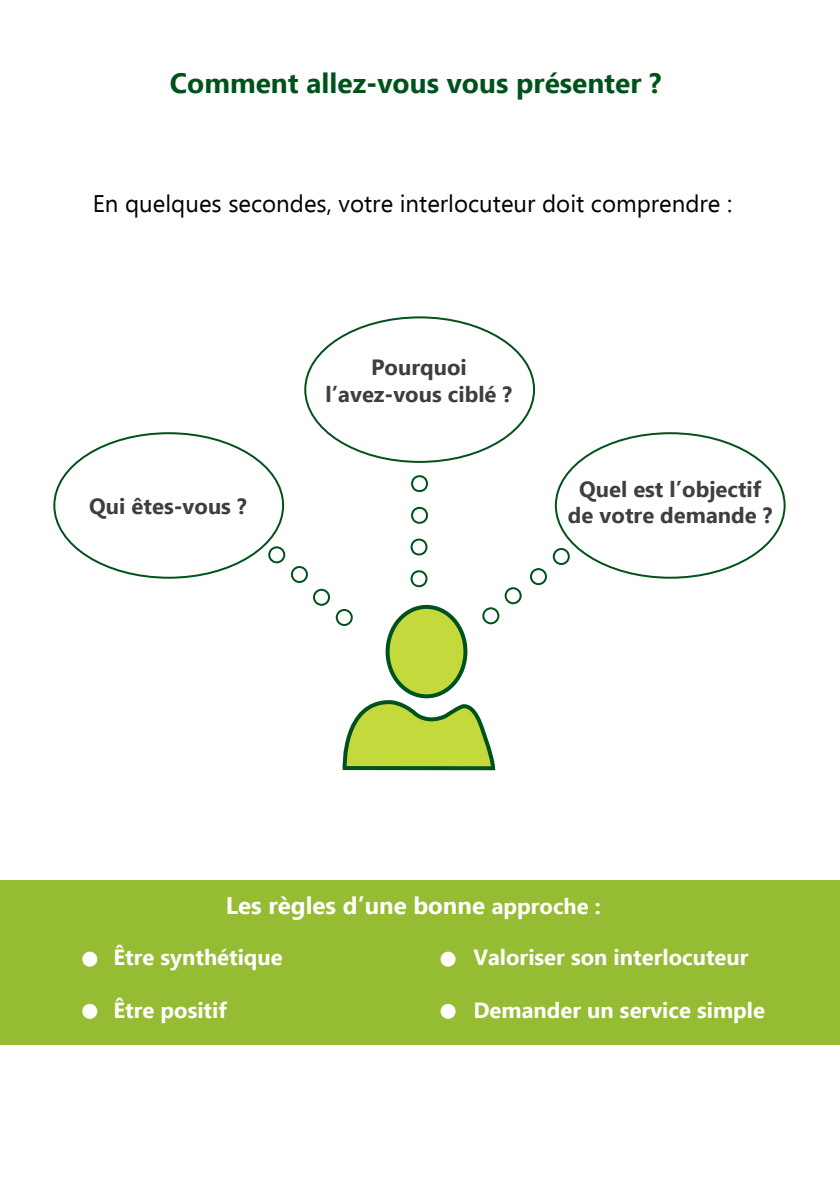
<style>
.page{position:relative;width:840px;height:1191px;background:#fff}
.page>*{position:absolute;margin:0;border:0;box-sizing:border-box;transform-origin:0 0}
.t1{font:700 28px "Ebrima";color:#00521c}
.t2{font:24px "Ebrima";color:#000}
.t3{font:700 24px "Ebrima";color:#fff}
.t4{font:700 22px "Ebrima";color:#fff}
.t5{font:700 22px/26.4px "Ebrima";color:#3e3e3f;text-align:center}
.s1{font-size:22px}
</style>
<div class="page">
<svg style="left:342px;top:700px;width:154px;height:71px"></svg>
<div style="left:387px;top:607px;width:78px;height:89px;background:#c4d93b;border-radius:50%"></div>
<div style="left:385px;top:605px;width:82px;height:93px;border:4px solid #00521c;border-radius:50%"></div>
<div style="left:268px;top:546px;width:17px;height:17px;border:2px solid #00521c;border-radius:50%"></div>
<div style="left:482px;top:607px;width:17px;height:17px;border:2px solid #00521c;border-radius:50%"></div>
<div style="left:290px;top:565px;width:18px;height:18px;border:2px solid #00521c;border-radius:50%"></div>
<div style="left:504px;top:587px;width:17px;height:17px;border:2px solid #00521c;border-radius:50%"></div>
<svg style="left:411px;top:506px;width:17px;height:18px"></svg>
<svg style="left:411px;top:475px;width:17px;height:17px"></svg>
<div style="left:312px;top:588px;width:18px;height:18px;border:2px solid #00521c;border-radius:50%"></div>
<div style="left:529px;top:568px;width:18px;height:17px;border:2px solid #00521c;border-radius:50%"></div>
<svg style="left:410px;top:538px;width:18px;height:17px"></svg>
<div style="left:335px;top:608px;width:18px;height:18px;border:2px solid #00521c;border-radius:50%"></div>
<div style="left:552px;top:548px;width:17px;height:17px;border:2px solid #00521c;border-radius:50%"></div>
<svg style="left:410px;top:570px;width:18px;height:17px"></svg>
<div style="left:0;top:880px;width:839px;height:164px;background:#96bc33"></div>
<div style="left:82px;top:951px;width:15px;height:15px;background:#fff;border-radius:50%"></div>
<div style="left:440px;top:951px;width:15px;height:15px;background:#fff;border-radius:50%"></div>
<div style="left:440px;top:1003px;width:15px;height:15px;background:#fff;border-radius:50%"></div>
<div style="left:82px;top:1003px;width:15px;height:15px;background:#fff;border-radius:50%"></div>
<p class="t1" style="left:170px;top:62px;width:493px">Comment allez-vous vous présenter ?</p>
<p class="t2" style="left:93px;top:186px;width:640px">En quelques secondes, votre interlocuteur doit comprendre :</p>
<p class="t5" style="left:89px;top:494px;width:159px">Qui êtes-vous ?</p>
<p class="t5" style="left:325px;top:355px;width:188px">Pourquoi l’avez-vous ciblé ?</p>
<p class="t5" style="left:567px;top:476px;width:206px">Quel est l’objectif de votre demande ?</p>
<p class="t3" style="left:226px;top:887px;width:376px">Les règles d’une bonne <span class="s1">approche :</span></p>
<p class="t4" style="left:113px;top:941px;width:171px">être synthétique</p>
<p class="t4" style="left:113px;top:994px;width:115px">Être positif</p>
<p class="t4" style="left:473px;top:941px;width:276px">Valoriser son interlocuteur</p>
<p class="t4" style="left:473px;top:994px;width:293px">Demander un service simple</p>
</div>
